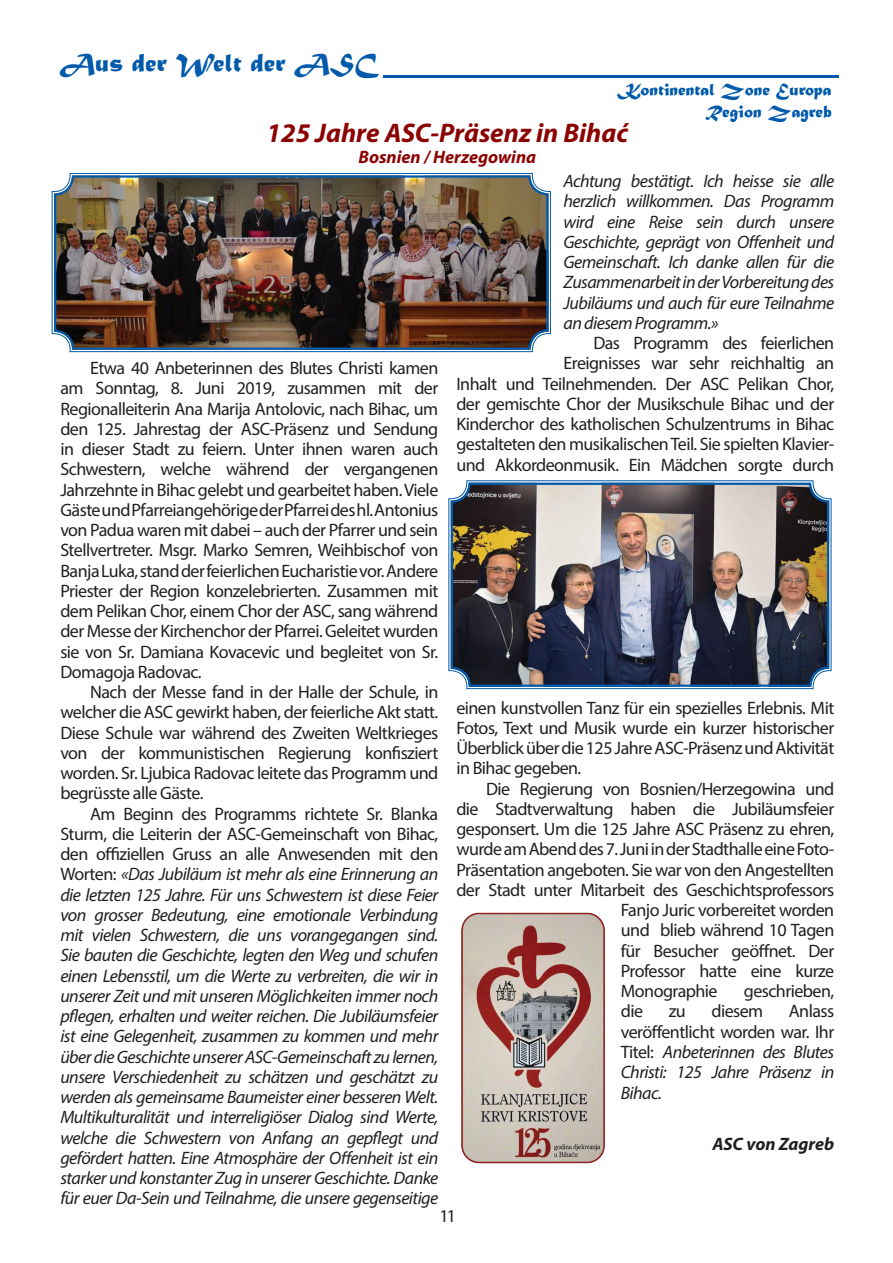
<style>
.page{position:relative;width:893px;height:1263px;background:#fff}
.page>*{position:absolute;margin:0;border:0;box-sizing:border-box;transform-origin:0 0}
.t1{font:italic 700 27px "Myriad Pro";color:#8b0202}
.t2{font:27px "Matura MT Script Capitals";color:#015aaa}
.t3{font:18px/20.2px "Myriad Pro";letter-spacing:-.03em;color:#231f20;text-align:justify}
.t4{font:italic 18px/20.2px "Myriad Pro";letter-spacing:-.03em;color:#231f20;text-align:justify}
.t5{font:18px/21.6px "Matura MT Script Capitals";color:#015aaa;text-align:right}
.t6{font:italic 700 18px "Myriad Pro";color:#8b0202}
.t7{font:italic 700 18px "Myriad Pro";color:#231f20}
.s1{font-style:normal}
</style>
<div class="page">
<img style="left:461px;top:912px;width:144px;height:252px">
<img style="left:51px;top:173px;width:500px;height:179px">
<div style="left:54px;top:175px;width:495px;height:175px;border:2px solid #015aaa;border-radius:18px"></div>
<img style="left:448px;top:480px;width:384px;height:209px">
<div style="left:451px;top:483px;width:378px;height:204px;border:2px solid #015aaa;border-radius:18px"></div>
<svg style="left:383px;top:75px;width:456px;height:3px"></svg>
<h1 class="t2" style="left:60px;top:46px;width:320px">Aus der Welt der ASC</h1>
<p class="t5" style="left:619px;top:81px;width:214px">Kontinental Zone Europa<br>Region Zagreb</p>
<h1 class="t1" style="left:266px;top:115px;width:363px">125 Jahre ASC-Präsenz in Bihać</h1>
<p class="t6" style="left:359px;top:145px;width:179px">Bosnien / Herzegowina</p>
<p class="t3" style="left:60px;top:358px;width:379px;text-indent:30px">Etwa 40 Anbeterinnen des Blutes Christi kamen am Sonntag, 8. Juni 2019, zusammen mit der Regionalleiterin Ana Marija Antolovic, nach Bihac, um den 125. Jahrestag der ASC-Präsenz und Sendung in dieser Stadt zu feiern. Unter ihnen waren auch Schwestern, welche während der vergangenen Jahrzehnte in Bihac gelebt und gearbeitet haben. Viele Gäste und Pfarreiangehörige der Pfarrei des hl. Antonius von Padua waren mit dabei – auch der Pfarrer und sein Stellvertreter. Msgr. Marko Semren, Weihbischof von Banja Luka, stand der feierlichen Eucharistie vor. Andere Priester der Region konzelebrierten. Zusammen mit dem Pelikan Chor, einem Chor der ASC, sang während der Messe der Kirchenchor der Pfarrei. Geleitet wurden sie von Sr. Damiana Kovacevic und begleitet von Sr.<br>Domagoja Radovac.</p>
<p class="t3" style="left:60px;top:682px;width:380px;text-indent:30px">Nach der Messe fand in der Halle der Schule, in welcher die ASC gewirkt haben, der feierliche Akt statt.<br>Diese Schule war während des Zweiten Weltkrieges von der kommunistischen Regierung konfisziert worden. Sr. Ljubica Radovac leitete das Programm und begrüsste alle Gäste.</p>
<p class="t4" style="left:60px;top:803px;width:379px;text-indent:30px"><span class="s1">Am Beginn des Programms richtete Sr. Blanka Sturm, die Leiterin der ASC-Gemeinschaft von Bihac, den offiziellen Gruss an alle Anwesenden mit den Worten:</span> «Das Jubiläum ist mehr als eine Erinnerung an die letzten 125 Jahre. Für uns Schwestern ist diese Feier von grosser Bedeutung, eine emotionale Verbindung mit vielen Schwestern, die uns vorangegangen sind.<br>Sie bauten die Geschichte, legten den Weg und schufen einen Lebensstil, um die Werte zu verbreiten, die wir in unserer Zeit und mit unseren Möglichkeiten immer noch pflegen, erhalten und weiter reichen. Die Jubiläumsfeier ist eine Gelegenheit, zusammen zu kommen und mehr über die Geschichte unserer ASC-Gemeinschaft zu lernen, unsere Verschiedenheit zu schätzen und geschätzt zu werden als gemeinsame Baumeister einer besseren Welt.<br>Multikulturalität und interreligiöser Dialog sind Werte, welche die Schwestern von Anfang an gepflegt und gefördert hatten. Eine Atmosphäre der Offenheit ist ein starker und konstanter Zug in unserer Geschichte. Danke für euer Da-Sein und Teilnahme, die unsere gegenseitige</p>
<p class="t4" style="left:564px;top:171px;width:272px">Achtung bestätigt. Ich heisse sie alle herzlich willkommen. Das Programm wird eine Reise sein durch unsere Geschichte, geprägt von Offenheit und Gemeinschaft. Ich danke allen für die Zusammenarbeit in der Vorbereitung des Jubiläums und auch für eure Teilnahme an diesem Programm.»</p>
<p class="t3" style="left:456px;top:333px;width:379px;text-align:right">Das Programm des feierlichen<br>Ereignisses war sehr reichhaltig an<br>Inhalt und Teilnehmenden. Der ASC Pelikan Chor, der gemischte Chor der Musikschule Bihac und der Kinderchor des katholischen Schulzentrums in Bihac gestalteten den musikalischen Teil. Sie spielten Klavier&shy;und Akkordeonmusik. Ein Mädchen sorgte durch</p>
<p class="t3" style="left:456px;top:697px;width:379px">einen kunstvollen Tanz für ein spezielles Erlebnis. Mit Fotos, Text und Musik wurde ein kurzer historischer Überblick über die 125 Jahre ASC-Präsenz und Aktivität in Bihac gegeben.</p>
<p class="t3" style="left:486px;top:778px;width:350px">Die Regierung von Bosnien/Herzegowina und</p>
<p class="t3" style="left:456px;top:798px;width:379px">die Stadtverwaltung haben die Jubiläumsfeier</p>
<p class="t3" style="left:456px;top:819px;width:379px">gesponsert. Um die 125 Jahre ASC Präsenz zu ehren,</p>
<p class="t3" style="left:456px;top:839px;width:379px">wurde am Abend des 7. Juni in der Stadthalle eine Foto-</p>
<p class="t3" style="left:456px;top:859px;width:379px">Präsentation angeboten. Sie war von den Angestellten</p>
<p class="t3" style="left:456px;top:879px;width:379px">der Stadt unter Mitarbeit des Geschichtsprofessors</p>
<p class="t3" style="left:621px;top:900px;width:215px">Fanjo Juric vorbereitet worden</p>
<p class="t3" style="left:621px;top:920px;width:215px">und blieb während 10 Tagen</p>
<p class="t3" style="left:621px;top:940px;width:215px">für Besucher geöffnet. Der</p>
<p class="t3" style="left:621px;top:960px;width:215px">Professor hatte eine kurze</p>
<p class="t3" style="left:621px;top:981px;width:98px">Monographie</p>
<p class="t3" style="left:744px;top:981px;width:92px">geschrieben,</p>
<p class="t3" style="left:621px;top:1001px;width:24px">die</p>
<p class="t3" style="left:669px;top:1001px;width:19px">zu</p>
<p class="t3" style="left:711px;top:1001px;width:53px">diesem</p>
<p class="t4" style="left:621px;top:1001px;width:215px;text-indent:168px"><span class="s1">Anlass veröffentlicht worden war. Ihr Titel:</span> Anbeterinnen des Blutes Christi: 125 Jahre Präsenz in Bihac.</p>
<p class="t7" style="left:712px;top:1132px;width:123px">ASC von Zagreb</p>
<p class="t3" style="left:439px;top:1206px;width:18px">11</p>
</div>
